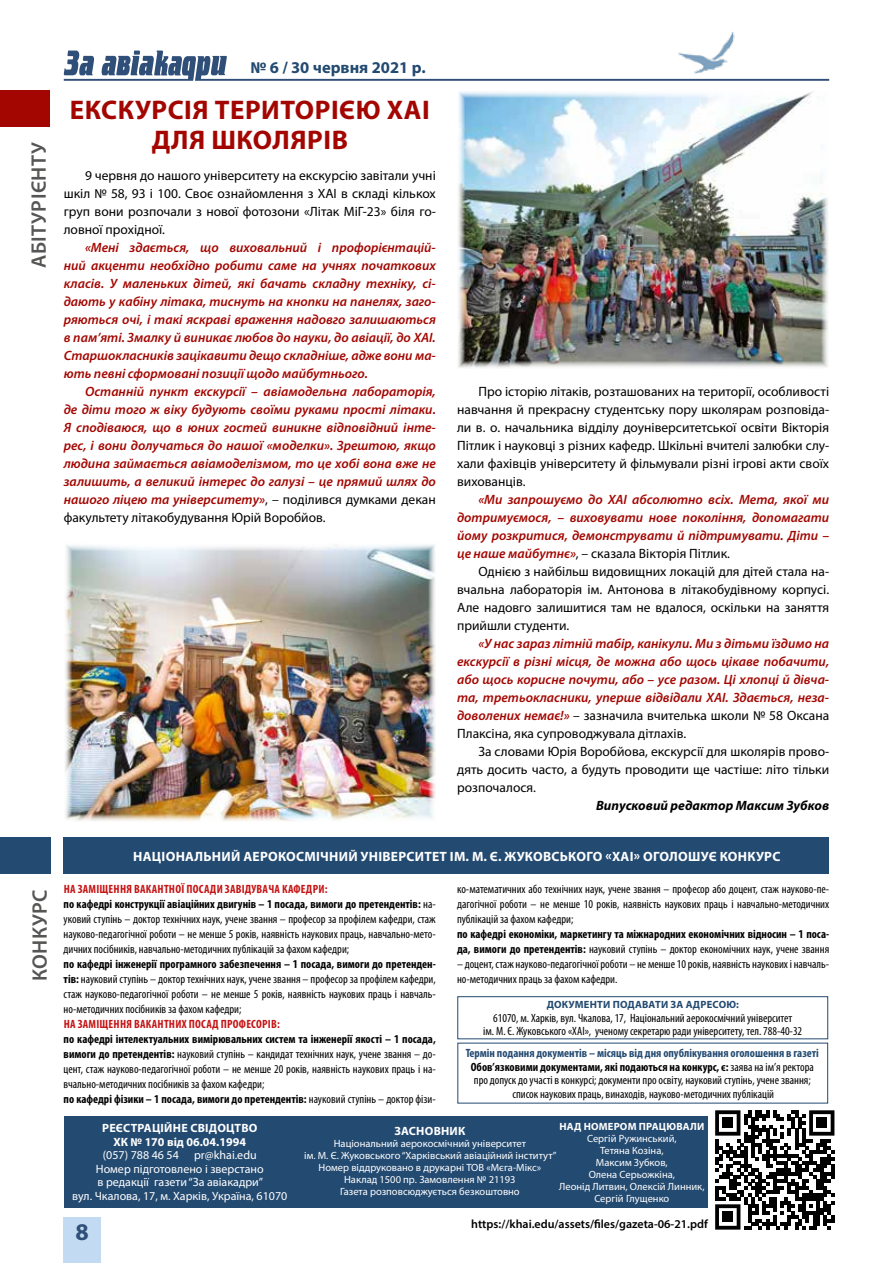
<style>
.page{position:relative;width:893px;height:1263px;background:#fff}
.page>*{position:absolute;margin:0;border:0;box-sizing:border-box;transform-origin:0 0}
.t1{font:700 27px/30px "Myriad Pro";letter-spacing:.02em;color:#a30600;text-align:center}
.t2{font:700 24px "Myriad Pro";color:#304f78}
.t3{font:600 21px "Myriad Pro";letter-spacing:.02em;color:#565655}
.t4{font:700 16.5px "Myriad Pro";color:#234a71}
.t5{font:italic 600 13.5px/18px "Myriad Pro";color:#a30600;text-align:justify}
.t6{font:13.5px/18px "Myriad Pro";color:#000;text-align:justify}
.t7{font:700 13.5px "Myriad Pro";letter-spacing:.02em;color:#fff}
.t8{font:italic 700 13.5px "Myriad Pro";color:#000}
.t9{font:condensed 12px/15px "Myriad Pro";color:#000}
.t10{font:700 condensed 12px/15px "Myriad Pro";color:#000}
.t11{font:12px "Myriad Pro";color:#fff}
.t12{font:700 12px/13.5px "Myriad Pro";letter-spacing:.02em;color:#fff;text-align:center}
.t13{font:600 12px "Myriad Pro";color:#000}
.t14{font:700 condensed 12px "Myriad Pro";letter-spacing:.02em;color:#c51415}
.t15{font:10.5px/12px "Myriad Pro";color:#fff;text-align:center}
.t16{font:700 10.5px "Myriad Pro";letter-spacing:.02em;color:#234a71}
.t17{font:700 10.5px "Myriad Pro";letter-spacing:.02em;color:#fff}
.s1{font-weight:400;font-style:normal;color:#000}
.s2{font-weight:700;color:#c51415}
.s3{font-weight:700}
.s4{font-weight:400}
.s5{font-weight:700;color:#234a71}
</style>
<div class="page">
<img style="left:720px;top:32px;width:15px;height:19px">
<div style="left:63px;top:1217px;width:38px;height:46px;background:#c3daf3"></div>
<div style="left:64px;top:1116px;width:767px;height:92px;background:#234a71"></div>
<div style="left:708px;top:1103px;width:134px;height:134px;background:#fff"></div>
<svg style="left:715px;top:1110px;width:119px;height:119px"></svg>
<div style="left:722px;top:1117px;width:11px;height:11px;background:#000"></div>
<div style="left:816px;top:1117px;width:11px;height:11px;background:#000"></div>
<div style="left:722px;top:1211px;width:11px;height:11px;background:#000"></div>
<img style="left:458px;top:91px;width:370px;height:277px">
<img style="left:65px;top:544px;width:370px;height:277px">
<svg style="left:457px;top:1087px;width:248px;height:17px"></svg>
<div style="left:0;top:90px;width:50px;height:36px;background:#a30600"></div>
<div style="left:63px;top:837px;width:766px;height:37px;background:#234a71"></div>
<svg style="left:133px;top:817px;width:302px;height:4px"></svg>
<div style="left:458px;top:1043px;width:370px;height:60px;background:#fff"></div>
<div style="left:458px;top:996px;width:370px;height:43px;border:1px solid #234a71"></div>
<div style="left:0;top:837px;width:51px;height:37px;background:#234a71"></div>
<svg style="left:64px;top:51px;width:765px;height:30px"></svg>
<h3 class="t3" style="left:25px;top:268px;width:127px;rotate:-90deg">АБІТУРІЄНТУ</h3>
<h3 class="t3" style="left:26px;top:981px;width:93px;rotate:-90deg">КОНКУРС</h3>
<h3 class="t4" style="left:251px;top:57px;width:177px">№ 6 / 30 червня 2021 р.</h3>
<h1 class="t1" style="left:70px;top:94px;width:361px">ЕКСКУРСІЯ ТЕРИТОРІЄЮ ХАІ<br>ДЛЯ ШКОЛЯРІВ</h1>
<p class="t6" style="left:64px;top:166px;width:374px;text-indent:21px">9 червня до нашого університету на екскурсію завітали учні шкіл № 58, 93 і 100. Своє ознайомлення з ХАІ в складі кількох груп вони розпочали з нової фотозони «Літак МіГ-23» біля го&shy;ловної прохідної.</p>
<p class="t5" style="left:64px;top:238px;width:374px;text-indent:21px">«Мені здається, що виховальний і профорієнтацій&shy;ний акценти необхідно робити саме на учнях початкових класів. У маленьких дітей, які бачать складну техніку, сі&shy;дають у кабіну літака, тиснуть на кнопки на панелях, заго&shy;ряються очі, і такі яскраві враження надовго залишаються в пам’яті. Змалку й виникає любов до науки, до авіації, до ХАІ.<br>Старшокласників зацікавити дещо складніше, адже вони ма&shy;ють певні сформовані позиції щодо майбутнього.</p>
<p class="t5" style="left:64px;top:382px;width:374px;text-indent:21px">Останній пункт екскурсії – авіамодельна лабораторія, де діти того ж віку будують своїми руками прості літаки.<br>Я сподіваюся, що в юних гостей виникне відповідний інте&shy;рес, і вони долучаться до нашої «моделки». Зрештою, якщо людина займається авіамоделізмом, то це хобі вона вже не залишить, а великий інтерес до галузі – це прямий шлях до нашого ліцею та університету»<span class="s1">, – поділився думками декан факультету літакобудування Юрій Воробйов.</span></p>
<p class="t6" style="left:457px;top:382px;width:374px;text-indent:21px">Про історію літаків, розташованих на території, особливості навчання й прекрасну студентську пору школярам розповіда&shy;ли в. о. начальника відділу доуніверситетської освіти Вікторія Пітлик і науковці з різних кафедр. Шкільні вчителі залюбки слу&shy;хали фахівців університету й фільмували різні ігрові акти своїх вихованців.</p>
<p class="t5" style="left:457px;top:490px;width:374px;text-indent:21px">«Ми запрошуємо до ХАІ абсолютно всіх. Мета, якої ми дотримуємося, – виховувати нове покоління, допомагати йому розкритися, демонструвати й підтримувати. Діти – це наше майбутнє»<span class="s1">, – сказала Вікторія Пітлик.</span></p>
<p class="t6" style="left:457px;top:562px;width:374px;text-indent:21px">Однією з найбільш видовищних локацій для дітей стала на&shy;вчальна лабораторія ім. Антонова в літакобудівному корпусі.<br>Але надовго залишитися там не вдалося, оскільки на заняття прийшли студенти.</p>
<p class="t5" style="left:457px;top:634px;width:374px;text-indent:21px">«У нас зараз літній табір, канікули. Ми з дітьми їздимо на екскурсії в різні місця, де можна або щось цікаве побачити, або щось корисне почути, або – усе разом. Ці хлопці й дівча&shy;та, третьокласники, уперше відвідали ХАІ. Здається, неза&shy;доволених немає!» <span class="s1">– зазначила вчителька школи № 58 Оксана Плаксіна, яка супроводжувала дітлахів.</span></p>
<p class="t6" style="left:457px;top:742px;width:374px;text-indent:21px">За словами Юрія Воробйова, екскурсії для школярів прово&shy;дять досить часто, а будуть проводити ще частіше: літо тільки розпочалося.</p>
<p class="t8" style="left:596px;top:796px;width:235px">Випусковий редактор Максим Зубков</p>
<p class="t7" style="left:133px;top:847px;width:649px">НАЦІОНАЛЬНИЙ АЕРОКОСМІЧНИЙ УНІВЕРСИТЕТ ІМ. М. Є. ЖУКОВСЬКОГО «ХАІ» ОГОЛОШУЄ КОНКУРС</p>
<p class="t9" style="left:64px;top:881px;width:374px"><span class="s2">НА ЗАМІЩЕННЯ ВАКАНТНОЇ ПОСАДИ ЗАВІДУВАЧА КАФЕДРИ:<br></span><span class="s3">по кафедрі конструкції авіаційних двигунів – 1 посада, вимоги до претендентів:</span> на&shy;уковий ступінь – доктор технічних наук, учене звання – професор за профілем кафедри, стаж науково-педагогічної роботи – не менше 5 років, наявність наукових праць, навчально-мето&shy;дичних посібників, навчально-методичних публікацій за фахом кафедри;</p>
<p class="t9" style="left:64px;top:956px;width:374px;text-align:justify"><span class="s3">по кафедрі інженерії програмного забезпечення – 1 посада, вимоги до претенден&shy;тів:</span> науковий ступінь – доктор технічних наук, учене звання – професор за профілем кафедри, стаж науково-педагогічної роботи – не менше 5 років, наявність наукових праць і навчаль&shy;но-методичних посібників за фахом кафедри;</p>
<p class="t14" style="left:64px;top:1016px;width:218px">НА ЗАМІЩЕННЯ ВАКАНТНИХ ПОСАД ПРОФЕСОРІВ:</p>
<p class="t9" style="left:64px;top:1031px;width:374px"><span class="s3">по кафедрі інтелектуальних вимірювальних систем та інженерії якості – 1 посада, вимоги до претендентів:</span> науковий ступінь – кандидат технічних наук, учене звання – до&shy;цент, стаж науково-педагогічної роботи – не менше 20 років, наявність наукових праць і на&shy;вчально-методичних посібників за фахом кафедри;<br><span class="s3">по кафедрі фізики – 1 посада, вимоги до претендентів:</span> науковий ступінь – доктор фізи-</p>
<p class="t9" style="left:457px;top:881px;width:374px;text-align:justify">ко-математичних або технічних наук, учене звання – професор або доцент, стаж науково-пе&shy;дагогічної роботи – не менше 10 років, наявність наукових праць і навчально-методичних публікацій за фахом кафедри;</p>
<p class="t10" style="left:457px;top:926px;width:374px">по кафедрі економіки, маркетингу та міжнародних економічних відносин – 1 поса&shy;да, вимоги до претендентів: <span class="s4">науковий ступінь – доктор економічних наук, учене звання</span></p>
<p class="t9" style="left:457px;top:956px;width:374px">– доцент, стаж науково-педагогічної роботи – не менше 10 років, наявність наукових і навчаль&shy;но-методичних праць за фахом кафедри.</p>
<p class="t16" style="left:547px;top:998px;width:194px">ДОКУМЕНТИ ПОДАВАТИ ЗА АДРЕСОЮ:</p>
<p class="t9" style="left:483px;top:1011px;width:320px;line-height:13.5px;text-align:center">61070, м. Харків, вул. Чкалова, 17, Національний аерокосмічний університет<br>ім. М. Є. Жуковського «ХАІ», ученому секретарю ради університету, тел. 788-40-32</p>
<p class="t9" style="left:466px;top:1046px;width:355px;line-height:13.5px;text-align:center"><span class="s5">Термін подання документів – місяць від дня опублікування оголошення в газеті </span><span class="s3">Обов’язковими документами, які подаються на конкурс, є:</span> заява на ім’я ректора про допуск до участі в конкурсі; документи про освіту, науковий ступінь, учене звання; список наукових праць, винаходів, науково-методичних публікацій</p>
<p class="t12" style="left:102px;top:1121px;width:157px">РЕЄСТРАЦІЙНЕ СВІДОЦТВО<br>ХК № 170 від 06.04.1994</p>
<p class="t11" style="left:103px;top:1147px;width:78px">(057) 788 46 54</p>
<p class="t11" style="left:194px;top:1147px;width:64px">pr@khai.edu</p>
<p class="t11" style="left:96px;top:1161px;width:169px">Номер підготовлено і зверстано</p>
<p class="t11" style="left:97px;top:1174px;width:167px">в редакції газети “За авіакадри”</p>
<p class="t11" style="left:72px;top:1188px;width:217px">вул. Чкалова, 17, м. Харків, Україна, 61070</p>
<h2 class="t2" style="left:76px;top:1216px;width:15px">8</h2>
<p class="t17" style="left:559px;top:1119px;width:146px">НАД НОМЕРОМ ПРАЦЮВАЛИ</p>
<p class="t15" style="left:559px;top:1132px;width:147px">Сергій Ружинський,<br>Тетяна Козіна,<br>Максим Зубков,<br>Олена Серьожкіна,<br>Леонід Литвин, Олексій Линник,<br>Сергій Глущенко</p>
<p class="t12" style="left:394px;top:1124px;width:73px">ЗАСНОВНИК</p>
<p class="t15" style="left:304px;top:1138px;width:254px">Національний аерокосмічний університет<br>ім. М. Є. Жуковського “Харківський авіаційний інститут” Номер віддруковано в друкарні ТОВ «Мєга-Мікс» Наклад 1500 пр. Замовлення № 21193<br>Газета розповсюджується безкоштовно</p>
<p class="t13" style="left:471px;top:1216px;width:238px">https://khai.edu/assets/files/gazeta-06-21.pdf</p>
</div>
